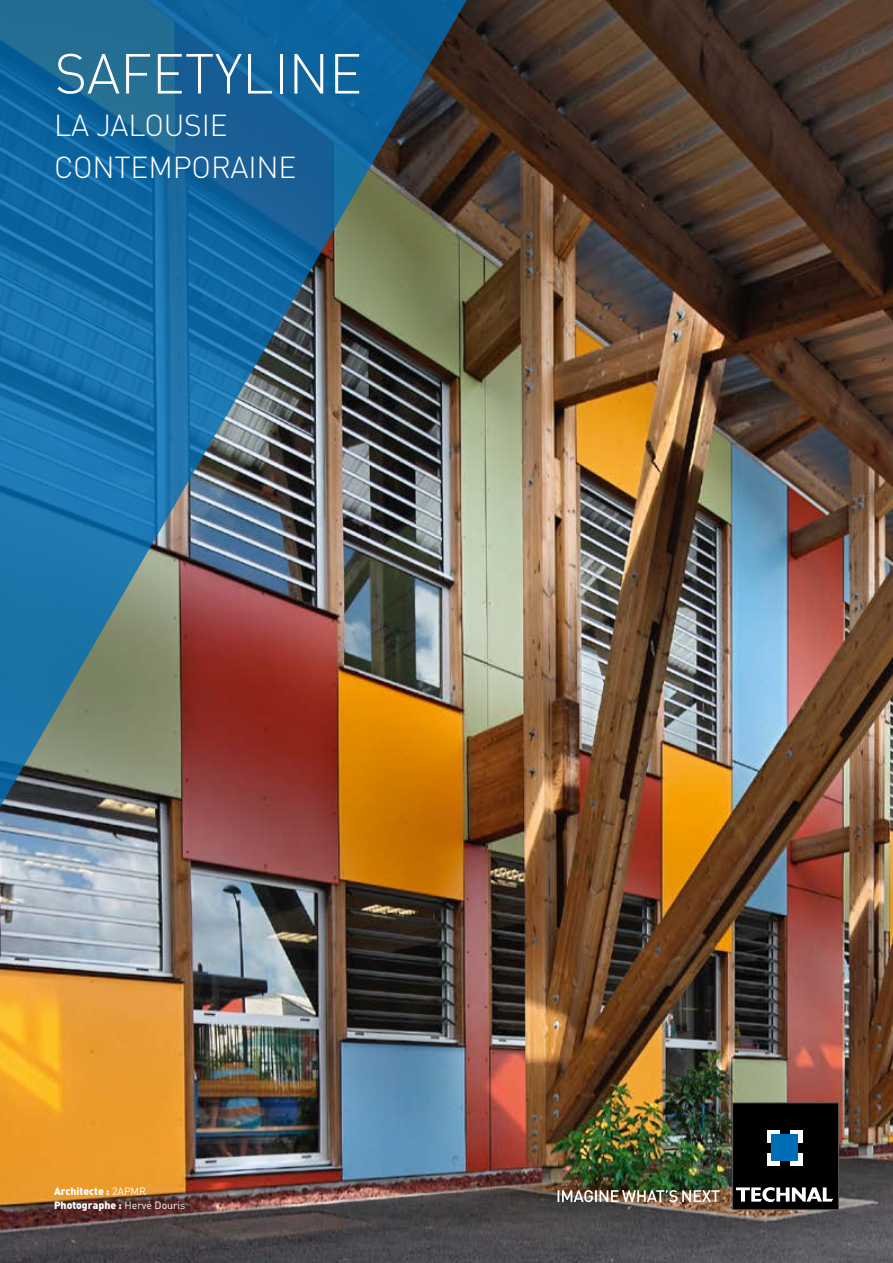
<style>
.page{position:relative;width:893px;height:1263px;background:#fff}
.page>*{position:absolute;margin:0;border:0;box-sizing:border-box;transform-origin:0 0}
.t1{font:300 55.5px "DIN Pro";letter-spacing:-.005em;color:#fff}
.t2{font:300 30px/42px "DIN Pro";letter-spacing:-.005em;color:#fff}
.t3{font:900 10.5px/13.5px "DIN Pro";color:#fff}
.s1{font-weight:400}
</style>
<div class="page">
<img style="left:0;top:0;width:893px;height:1263px">
<img style="left:0;top:0;width:474px;height:829px">
<div style="left:733px;top:1103px;width:105px;height:106px;background:#000"></div>
<div style="left:732px;top:1102px;width:107px;height:108px;border:1px solid #575756"></div>
<svg style="left:736px;top:1187px;width:97px;height:15px"></svg>
<div style="left:767px;top:1130px;width:13px;height:13px;background:#fff"></div>
<div style="left:790px;top:1130px;width:12px;height:13px;background:#fff"></div>
<div style="left:767px;top:1153px;width:13px;height:13px;background:#fff"></div>
<div style="left:790px;top:1153px;width:12px;height:13px;background:#fff"></div>
<div style="left:771px;top:1134px;width:27px;height:27px;background:#006eb7"></div>
<img style="left:558px;top:1190px;width:162px;height:12px">
<h1 class="t1" style="left:55px;top:31px;width:309px">SAFETYLINE</h1>
<h2 class="t2" style="left:54px;top:101px;width:244px">LA JALOUSIE<br>CONTEMPORAINE</h2>
<p class="t3" style="left:54px;top:1183px;width:133px">Architecte : <span class="s1">2APMR<br></span>Photographe : <span class="s1">Hervé Douris</span></p>
</div>
